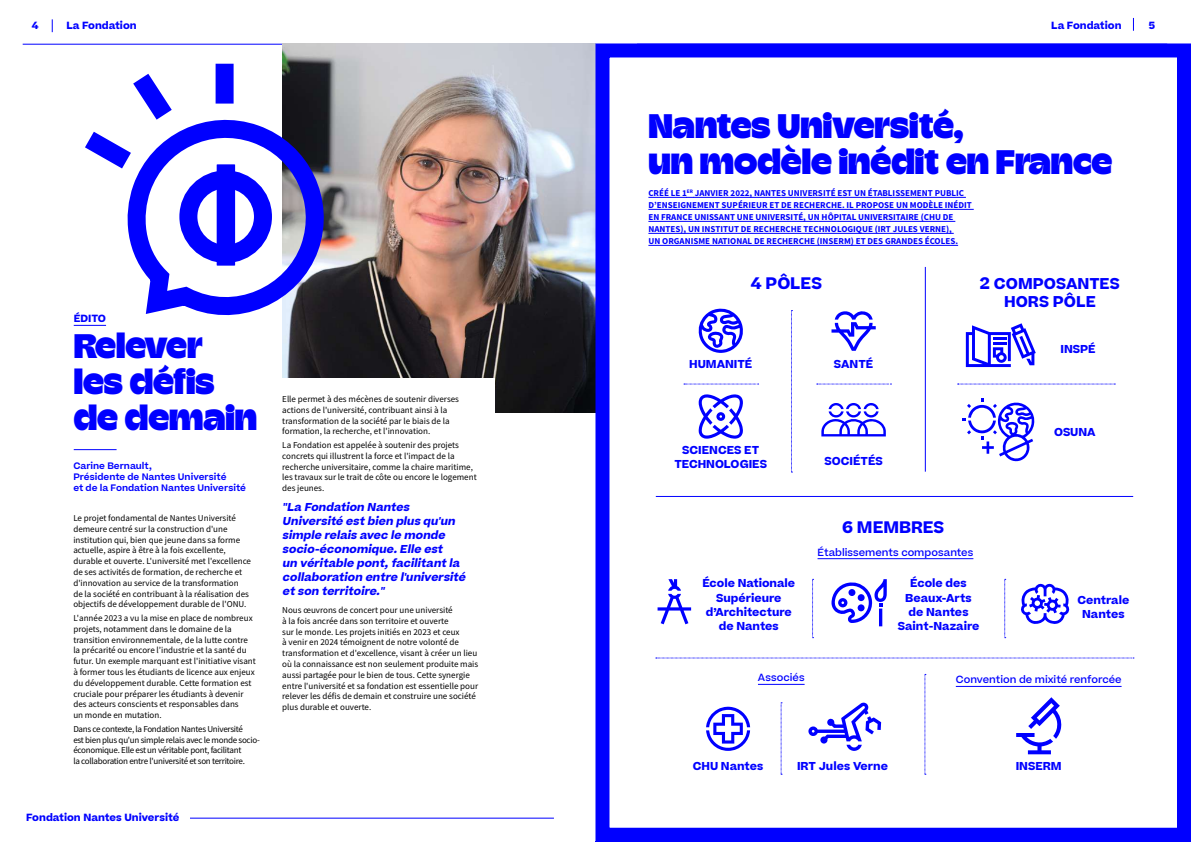
<style>
.page{position:relative;width:1191px;height:842px;background:#fff}
.page>*{position:absolute;margin:0;border:0;box-sizing:border-box;transform-origin:0 0}
.t1{font:900 34px/36px "Champ";color:#00f}
.t2{font:700 16px "Beatrice";color:#00f}
.t3{font:700 15px/18px "Beatrice";color:#00f;text-align:center}
.t4{font:700 11px/14.4px "Beatrice";color:#00f;text-align:center}
.t5{font:italic 700 11px/14px "Beatrice";color:#00f}
.t6{font:500 10px "Beatrice";color:#00f}
.t7{font:700 10px "Beatrice";color:#00f}
.t8{font:9px/10.8px "Source Sans Pro";color:#000}
.t9{font:700 9px/12px "Source Sans Pro";color:#00f}
.t10{font:9px/10.8px "Source Sans Pro";letter-spacing:-.03em;color:#000}
.t11{font:600 9px/10.8px "Beatrice";color:#00f}
.s1{font-size:16px}
</style>
<div class="page">
<svg style="left:1133px;top:18px;width:1px;height:13px"></svg>
<hr style="left:190px;top:818px;width:364px;height:1px;background:#00f">
<hr style="left:23px;top:44px;width:531px;height:1px;background:#00f">
<svg style="left:52px;top:19px;width:1px;height:13px"></svg>
<img style="left:282px;top:43px;width:313px;height:369px">
<div style="left:62px;top:378px;width:433px;height:428px;background:#fff"></div>
<hr style="left:74px;top:325px;width:32px;height:1px;background:#00f">
<svg style="left:127px;top:95px;width:222px;height:231px"></svg>
<div style="left:179px;top:170px;width:93px;height:93px;border:18px solid #00f;border-radius:50%"></div>
<svg style="left:85px;top:73px;width:104px;height:112px"></svg>
<div style="left:216px;top:64px;width:18px;height:40px;background:#00f"></div>
<div style="left:217px;top:165px;width:18px;height:100px;background:#00f"></div>
<hr style="left:74px;top:449px;width:43px;height:1px;background:#00f">
<svg style="left:816px;top:384px;width:75px;height:1px"></svg>
<svg style="left:957px;top:384px;width:158px;height:1px"></svg>
<svg style="left:684px;top:384px;width:74px;height:1px"></svg>
<hr style="left:656px;top:496px;width:477px;height:1px;background:#00f">
<svg style="left:656px;top:658px;width:478px;height:1px"></svg>
<hr style="left:925px;top:267px;width:1px;height:205px;background:#00f">
<svg style="left:791px;top:310px;width:1px;height:163px"></svg>
<svg style="left:812px;top:579px;width:1px;height:59px"></svg>
<svg style="left:781px;top:703px;width:1px;height:72px"></svg>
<svg style="left:924px;top:674px;width:2px;height:101px"></svg>
<svg style="left:1004px;top:579px;width:1px;height:59px"></svg>
<svg style="left:962px;top:399px;width:73px;height:63px"></svg>
<svg style="left:965px;top:323px;width:70px;height:44px"></svg>
<svg style="left:698px;top:308px;width:45px;height:45px"></svg>
<svg style="left:698px;top:394px;width:45px;height:45px"></svg>
<svg style="left:821px;top:403px;width:65px;height:33px"></svg>
<svg style="left:831px;top:311px;width:44px;height:40px"></svg>
<hr style="left:817px;top:558px;width:156px;height:1px;background:#00f">
<hr style="left:758px;top:684px;width:46px;height:1px;background:#00f">
<hr style="left:955px;top:686px;width:166px;height:1px;background:#00f">
<svg style="left:706px;top:707px;width:44px;height:44px"></svg>
<svg style="left:831px;top:579px;width:55px;height:47px"></svg>
<div style="left:848px;top:589px;width:7px;height:7px;background:#00f;border-radius:50%"></div>
<div style="left:857px;top:604px;width:7px;height:7px;background:#00f;border-radius:50%"></div>
<div style="left:857px;top:594px;width:7px;height:7px;background:#00f;border-radius:50%"></div>
<svg style="left:1021px;top:584px;width:49px;height:40px"></svg>
<svg style="left:657px;top:579px;width:34px;height:45px"></svg>
<svg style="left:808px;top:702px;width:73px;height:49px"></svg>
<svg style="left:1016px;top:697px;width:45px;height:57px"></svg>
<hr style="left:648px;top:197px;width:39px;height:1px;background:#00f">
<hr style="left:693px;top:197px;width:273px;height:1px;background:#00f">
<hr style="left:648px;top:209px;width:325px;height:1px;background:#00f">
<hr style="left:648px;top:221px;width:307px;height:1px;background:#00f">
<hr style="left:648px;top:233px;width:305px;height:1px;background:#00f">
<hr style="left:648px;top:245px;width:310px;height:1px;background:#00f">
<div style="left:595px;top:43px;width:596px;height:799px;border:14px solid #00f"></div>
<hr style="left:595px;top:841px;width:596px;height:1px;background:#00f">
<p class="t7" style="left:32px;top:18px;width:8px">4</p>
<p class="t7" style="left:66px;top:18px;width:72px">La Fondation</p>
<p class="t7" style="left:74px;top:312px;width:34px">ÉDITO</p>
<h1 class="t1" style="left:74px;top:327px;width:185px">Relever les défis de demain</h1>
<p class="t11" style="left:73px;top:460px;width:174px">Carine Bernault,<br>Présidente de Nantes Université<br>et de la Fondation Nantes Université</p>
<p class="t8" style="left:73px;top:512px;width:179px">Le projet fondamental de Nantes Université demeure centré sur la construction d'une institution qui, bien que jeune dans sa forme actuelle, aspire à être à la fois excellente, durable et ouverte. L'université met l'excellence de ses activités de formation, de recherche et d'innovation au service de la transformation<br>de la société en contribuant à la réalisation des objectifs de développement durable de l'ONU.</p>
<p class="t8" style="left:73px;top:612px;width:184px">L'année 2023 a vu la mise en place de nombreux projets, notamment dans le domaine de la transition environnementale, de la lutte contre la précarité ou encore l’industrie et la santé du futur. Un exemple marquant est l'initiative visant à former tous les étudiants de licence aux enjeux du développement durable. Cette formation est cruciale pour préparer les étudiants à devenir des acteurs conscients et responsables dans<br>un monde en mutation.</p>
<p class="t10" style="left:73px;top:723px;width:188px">Dans ce contexte, la Fondation Nantes Université<br>est bien plus qu'un simple relais avec le monde socio&shy;économique. Elle est un véritable pont, facilitant<br>la collaboration entre l'université et son territoire.</p>
<p class="t7" style="left:26px;top:810px;width:155px">Fondation Nantes Université</p>
<p class="t8" style="left:282px;top:394px;width:178px">Elle permet à des mécènes de soutenir diverses actions de l'université, contribuant ainsi à la transformation de la société par le biais de la formation, la recherche, et l'innovation.</p>
<p class="t8" style="left:282px;top:440px;width:196px">La Fondation est appelée à soutenir des projets concrets qui illustrent la force et l'impact de la recherche universitaire, comme la chaire maritime, les travaux sur le trait de côte ou encore le logement des jeunes.</p>
<p class="t5" style="left:282px;top:500px;width:187px">"La Fondation Nantes<br>Université est bien plus qu'un simple relais avec le monde socio-économique.Elle est<br>un véritable pont,facilitant la collaboration entre l'université et son territoire."</p>
<p class="t8" style="left:282px;top:604px;width:197px">Nous œuvrons de concert pour une université<br>à la fois ancrée dans son territoire et ouverte<br>sur le monde. Les projets initiés en 2023 et ceux<br>à venir en 2024 témoignent de notre volonté de transformation et d'excellence, visant à créer un lieu où la connaissance est non seulement produite mais aussi partagée pour le bien de tous. Cette synergie entre l'université et sa fondation est essentielle pour relever les défis de demain et construire une société plus durable et ouverte.</p>
<p class="t7" style="left:1051px;top:18px;width:72px">La Fondation</p>
<p class="t7" style="left:1148px;top:18px;width:8px">5</p>
<h1 class="t1" style="left:648px;top:107px;width:465px">Nantes Université,<br>un modèle inédit en France</h1>
<p class="t9" style="left:648px;top:187px;width:325px">CRÉÉ LE 1<sup>ER</sup> JANVIER 2022, NANTES UNIVERSITÉ EST UN ÉTABLISSEMENT PUBLIC D’ENSEIGNEMENT SUPÉRIEUR ET DE RECHERCHE. IL PROPOSE UN MODÈLE INÉDIT EN FRANCE UNISSANT UNE UNIVERSITÉ, UN HÔPITAL UNIVERSITAIRE (CHU DE NANTES), UN INSTITUT DE RECHERCHE TECHNOLOGIQUE (IRT JULES VERNE),<br>UN ORGANISME NATIONAL DE RECHERCHE (INSERM) ET DES GRANDES ÉCOLES.</p>
<h2 class="t2" style="left:750px;top:272px;width:73px">4 PÔLES</h2>
<h3 class="t3" style="left:980px;top:275px;width:141px"><span class="s1">2</span> COMPOSANTES<br>HORS PÔLE</h3>
<p class="t4" style="left:689px;top:357px;width:65px">HUMANITÉ</p>
<p class="t4" style="left:834px;top:357px;width:41px">SANTÉ</p>
<p class="t4" style="left:674px;top:443px;width:94px">SCIENCES ET<br>TECHNOLOGIES</p>
<p class="t4" style="left:702px;top:576px;width:94px">École Nationale<br>Supérieure d’Architecture de Nantes</p>
<p class="t4" style="left:824px;top:454px;width:60px">SOCIÉTÉS</p>
<h2 class="t2" style="left:842px;top:516px;width:104px">6 MEMBRES</h2>
<p class="t6" style="left:817px;top:545px;width:157px">Établissements composantes</p>
<p class="t4" style="left:897px;top:576px;width:83px">École des<br>Beaux-Arts de Nantes<br>Saint-Nazaire</p>
<p class="t4" style="left:1060px;top:342px;width:37px">INSPÉ</p>
<p class="t4" style="left:1054px;top:425px;width:43px">OSUNA</p>
<p class="t4" style="left:1077px;top:592px;width:53px">Centrale<br>Nantes</p>
<p class="t6" style="left:758px;top:671px;width:48px">Associés</p>
<p class="t6" style="left:955px;top:673px;width:167px">Convention de mixité renforcée</p>
<p class="t4" style="left:797px;top:759px;width:92px">IRT Jules Verne</p>
<p class="t4" style="left:693px;top:759px;width:72px">CHU Nantes</p>
<p class="t4" style="left:1015px;top:759px;width:47px">INSERM</p>
</div>
